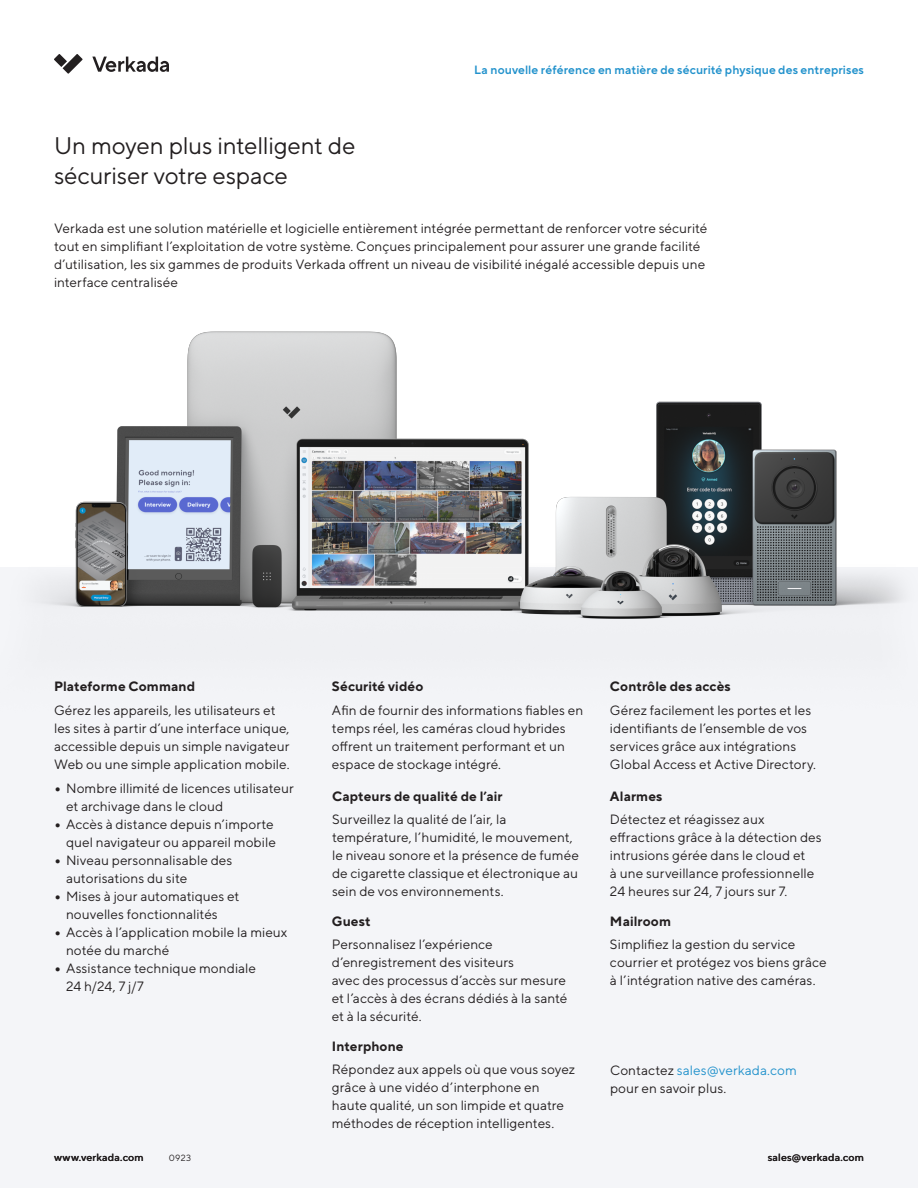
<style>
.page{position:relative;width:918px;height:1188px;background:#fff}
.page>*{position:absolute;margin:0;border:0;box-sizing:border-box;transform-origin:0 0}
.Level_1-Headlines-Title_Case_Regular{font:24px "TT Norms Pro";letter-spacing:-.005em;color:#231f20}
.Level_4-_Body_Paragraph{font:13.5px/18px "TT Norms Pro";letter-spacing:.005em;color:#231f20}
.Level_3-Body_Title-Sentence_case{font:700 13.5px "TT Norms Pro";letter-spacing:.01em;color:#231f20}
.Level_4-_Body_Paragraph-2{font:700 13.5px "TT Norms Pro";letter-spacing:.01em;color:#231f20}
.t1{font:600 12px "TT Norms Pro";letter-spacing:.01em;color:#2292cc}
.t2{font:500 10.5px "TT Norms Pro";letter-spacing:.02em;color:#231f20}
.t3{font:9px "TT Norms Pro";color:#231f20}
.s1{font-weight:900}
.s2{color:#2292cc}
</style>
<div class="page">
<div style="left:0;top:567px;width:918px;height:621px;background:#f4f5f8"></div>
<svg style="left:54px;top:54px;width:29px;height:20px"></svg>
<svg style="left:92px;top:57px;width:77px;height:15px"></svg>
<img style="left:41px;top:331px;width:861px;height:288px">
<p class="t1" style="left:474px;top:61px;width:391px">La nouvelle référence en matière de sécurité physique des entreprises</p>
<p class="Level_1-Headlines-Title_Case_Regular" style="left:54px;top:128px;width:303px">Un moyen plus intelligent de</p>
<p class="Level_1-Headlines-Title_Case_Regular" style="left:54px;top:158px;width:235px">sécuriser votre espace</p>
<p class="Level_4-_Body_Paragraph" style="left:54px;top:219px;width:655px">Verkada est une solution matérielle et logicielle entièrement intégrée permettant de renforcer votre sécurité tout en simplifiant l’exploitation de votre système. Conçues principalement pour assurer une grande facilité d’utilisation, les six gammes de produits Verkada offrent un niveau de visibilité inégalé accessible depuis une interface centralisée</p>
<p class="Level_4-_Body_Paragraph-2" style="left:54px;top:677px;width:143px">Plateforme Command</p>
<p class="Level_4-_Body_Paragraph" style="left:54px;top:700px;width:237px">Gérez les appareils, les utilisateurs et les sites à partir d’une interface unique, accessible depuis un simple navigateur Web ou une simple application mobile.</p>
<p class="Level_4-_Body_Paragraph" style="left:66px;top:778px;width:229px;text-indent:-12px"><span class="s1">•</span> Nombre illimité de licences utilisateur et archivage dans le cloud</p>
<p class="Level_4-_Body_Paragraph" style="left:54px;top:814px;width:223px;text-align:right"><span class="s1">•</span> Accès à distance depuis n’importe quel navigateur ou appareil mobile</p>
<p class="Level_4-_Body_Paragraph" style="left:66px;top:850px;width:168px;text-indent:-12px"><span class="s1">•</span> Niveau personnalisable des autorisations du site</p>
<p class="Level_4-_Body_Paragraph" style="left:66px;top:886px;width:175px;text-indent:-12px"><span class="s1">•</span> Mises à jour automatiques et nouvelles fonctionnalités</p>
<p class="Level_4-_Body_Paragraph" style="left:66px;top:922px;width:223px;text-indent:-12px"><span class="s1">•</span> Accès à l’application mobile la mieux notée du marché</p>
<p class="Level_4-_Body_Paragraph" style="left:66px;top:958px;width:192px;text-indent:-12px"><span class="s1">•</span> Assistance technique mondiale<br>24 h/24, 7 j/7</p>
<p class="Level_3-Body_Title-Sentence_case" style="left:332px;top:677px;width:93px">Sécurité vidéo</p>
<p class="Level_4-_Body_Paragraph" style="left:332px;top:700px;width:253px">Afin de fournir des informations fiables en temps réel, les caméras cloud hybrides offrent un traitement performant et un espace de stockage intégré.</p>
<p class="Level_3-Body_Title-Sentence_case" style="left:332px;top:786px;width:172px">Capteurs de qualité de l’air</p>
<p class="Level_4-_Body_Paragraph" style="left:332px;top:809px;width:248px">Surveillez la qualité de l’air, la température, l’humidité, le mouvement, le niveau sonore et la présence de fumée de cigarette classique et électronique au sein de vos environnements.</p>
<p class="Level_3-Body_Title-Sentence_case" style="left:332px;top:911px;width:40px">Guest</p>
<p class="Level_4-_Body_Paragraph" style="left:332px;top:934px;width:237px">Personnalisez l’expérience d’enregistrement des visiteurs<br>avec des processus d’accès sur mesure et l’accès à des écrans dédiés à la santé et à la sécurité.</p>
<p class="Level_3-Body_Title-Sentence_case" style="left:332px;top:1036px;width:73px">Interphone</p>
<p class="Level_4-_Body_Paragraph" style="left:332px;top:1059px;width:245px">Répondez aux appels où que vous soyez grâce à une vidéo d’interphone en haute qualité, un son limpide et quatre méthodes de réception intelligentes.</p>
<p class="Level_3-Body_Title-Sentence_case" style="left:610px;top:677px;width:122px">Contrôle des accès</p>
<p class="Level_4-_Body_Paragraph" style="left:610px;top:700px;width:208px">Gérez facilement les portes et les identifiants de l’ensemble de vos services grâce aux intégrations Global Access et Active Directory.</p>
<p class="Level_3-Body_Title-Sentence_case" style="left:610px;top:786px;width:54px">Alarmes</p>
<p class="Level_4-_Body_Paragraph" style="left:610px;top:809px;width:213px">Détectez et réagissez aux effractions grâce à la détection des intrusions gérée dans le cloud et<br>à une surveillance professionnelle<br>24 heures sur 24, 7 jours sur 7.</p>
<p class="Level_3-Body_Title-Sentence_case" style="left:610px;top:911px;width:63px">Mailroom</p>
<p class="Level_4-_Body_Paragraph" style="left:610px;top:934px;width:218px">Simplifiez la gestion du service courrier et protégez vos biens grâce à l’intégration native des caméras.</p>
<p class="Level_4-_Body_Paragraph" style="left:610px;top:1060px;width:188px">Contactez <span class="s2">sales@verkada.com </span>pour en savoir plus.</p>
<p class="t2" style="left:54px;top:1150px;width:91px">www.verkada.com</p>
<p class="t3" style="left:169px;top:1151px;width:24px">0923</p>
<p class="t2" style="left:768px;top:1150px;width:98px">sales@verkada.com</p>
</div>
